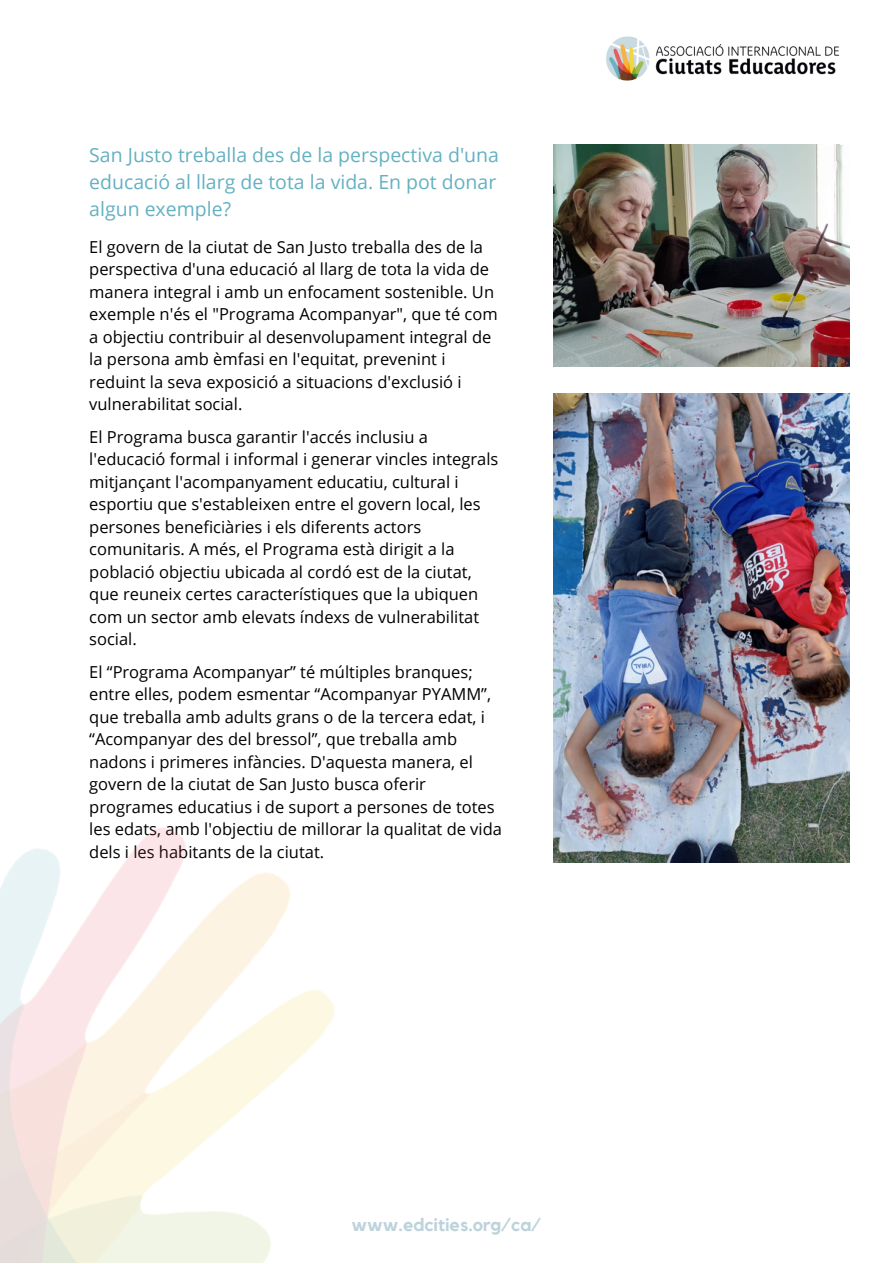
<style>
.page{position:relative;width:893px;height:1264px;background:#fff}
.page>*{position:absolute;margin:0;border:0;box-sizing:border-box;transform-origin:0 0}
.t1{font:19.5px/26.8px "Open Sans";color:#63b1c2}
.t2{font:700 18px "Kollektif";color:#bdd3db}
.t3{font:16.5px/22.5px "Open Sans";color:#000}
</style>
<div class="page">
<img style="left:553px;top:144px;width:295px;height:223px">
<img style="left:553px;top:393px;width:295px;height:469px">
<img style="left:0;top:828px;width:335px;height:434px">
<img style="left:606px;top:36px;width:234px;height:45px">
<p class="t1" style="left:89px;top:141px;width:411px">San Justo treballa des de la perspectiva d'una educació al llarg de tota la vida. En pot donar algun exemple?</p>
<p class="t3" style="left:89px;top:235px;width:410px">El govern de la ciutat de San Justo treballa des de la perspectiva d'una educació al llarg de tota la vida de manera integral i amb un enfocament sostenible. Un exemple n'és el "Programa Acompanyar", que té com a objectiu contribuir al desenvolupament integral de la persona amb èmfasi en l'equitat, prevenint i reduint la seva exposició a situacions d'exclusió i vulnerabilitat social.</p>
<p class="t3" style="left:89px;top:425px;width:410px">El Programa busca garantir l'accés inclusiu a l'educació formal i informal i generar vincles integrals mitjançant l'acompanyament educatiu, cultural i esportiu que s'estableixen entre el govern local, les persones beneficiàries i els diferents actors comunitaris. A més, el Programa està dirigit a la població objectiu ubicada al cordó est de la ciutat, que reuneix certes característiques que la ubiquen com un sector amb elevats índexs de vulnerabilitat social.</p>
<p class="t3" style="left:89px;top:660px;width:414px">El “Programa Acompanyar” té múltiples branques; entre elles, podem esmentar “Acompanyar PYAMM”, que treballa amb adults grans o de la tercera edat, i “Acompanyar des del bressol”, que treballa amb nadons i primeres infàncies. D'aquesta manera, el govern de la ciutat de San Justo busca oferir programes educatius i de suport a persones de totes les edats, amb l'objectiu de millorar la qualitat de vida dels i les habitants de la ciutat.</p>
<p class="t2" style="left:351px;top:1216px;width:191px">www.edcities.org/ca/</p>
</div>
